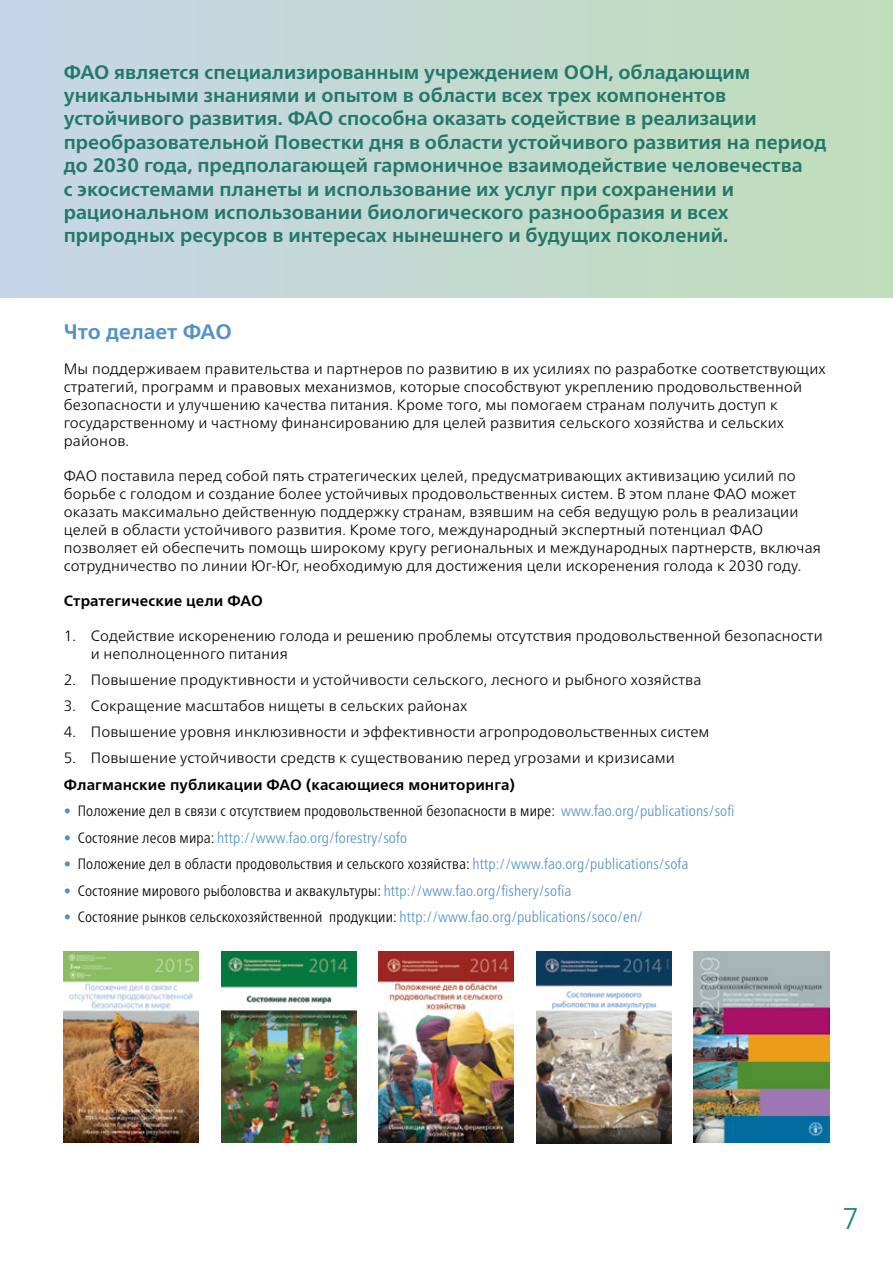
<style>
.page{position:relative;width:893px;height:1263px;background:#fff}
.page>*{position:absolute;margin:0;border:0;box-sizing:border-box;transform-origin:0 0}
.t1{font:300 30px "Frutiger Neue LTCYR";color:#1a8a7d}
.t2{font:700 21px "Frutiger Neue LTCYR";color:#5391c6}
.t3{font:700 19.5px/23.4px "Frutiger Neue LTCYR";color:#227869}
.t4{font:300 15px/18px "Frutiger Neue LTCYR";letter-spacing:.01em;color:#000}
.t5{font:300 condensed 15px "Frutiger Neue LTCYR";letter-spacing:.01em;color:#000}
.t6{font:700 15px "Frutiger Neue LTCYR";letter-spacing:.01em;color:#000}
.t7{font:300 condensed 15px "Frutiger Neue LTCYR";letter-spacing:.01em;color:#5391c6}
.s1{color:#5391c6}
.s2{color:#000}
</style>
<div class="page">
<div style="left:0;top:0;width:893px;height:297px;background:linear-gradient(to right,#c7d5e9,#c0deb9)"></div>
<img style="left:64px;top:951px;width:135px;height:191px">
<img style="left:221px;top:951px;width:135px;height:192px">
<img style="left:379px;top:952px;width:135px;height:191px">
<img style="left:536px;top:952px;width:136px;height:191px">
<img style="left:694px;top:951px;width:135px;height:192px">
<p class="t3" style="left:64px;top:60px;width:764px">ФАО является специализированным учреждением ООН, обладающим уникальными знаниями и опытом в области всех трех компонентов устойчивого развития. ФАО способна оказать содействие в реализации преобразовательной Повестки дня в области устойчивого развития на период до 2030 года, предполагающей гармоничное взаимодействие человечества<br>с экосистемами планеты и использование их услуг при сохранении и рациональном использовании биологического разнообразия и всех природных ресурсов в интересах нынешнего и будущих поколений.</p>
<h2 class="t2" style="left:64px;top:319px;width:170px">Что делает ФАО</h2>
<p class="t4" style="left:64px;top:360px;width:763px">Мы поддерживаем правительства и партнеров по развитию в их усилиях по разработке соответствующих стратегий, программ и правовых механизмов, которые способствуют укреплению продовольственной безопасности и улучшению качества питания. Кроме того, мы помогаем странам получить доступ к государственному и частному финансированию для целей развития сельского хозяйства и сельских районов.</p>
<p class="t4" style="left:64px;top:467px;width:759px">ФАО поставила перед собой пять стратегических целей, предусматривающих активизацию усилий по борьбе с голодом и создание более устойчивых продовольственных систем. В этом плане ФАО может оказать максимально действенную поддержку странам, взявшим на себя ведущую роль в реализации целей в области устойчивого развития. Кроме того, международный экспертный потенциал ФАО позволяет ей обеспечить помощь широкому кругу региональных и международных партнерств, включая сотрудничество по линии Юг-Юг, необходимую для достижения цели искоренения голода к 2030 году.</p>
<p class="t6" style="left:64px;top:592px;width:201px">Стратегические цели ФАО</p>
<p class="t4" style="left:91px;top:627px;width:733px;text-indent:-27px">1. Содействие искоренению голода и решению проблемы отсутствия продовольственной безопасности и неполноценного питания</p>
<p class="t4" style="left:64px;top:671px;width:639px">2. Повышение продуктивности и устойчивости сельского, лесного и рыбного хозяйства</p>
<p class="t4" style="left:64px;top:697px;width:405px">3. Сокращение масштабов нищеты в сельских районах</p>
<p class="t4" style="left:64px;top:723px;width:647px">4. Повышение уровня инклюзивности и эффективности агропродовольственных систем</p>
<p class="t4" style="left:64px;top:749px;width:613px">5. Повышение устойчивости средств к существованию перед угрозами и кризисами</p>
<p class="t6" style="left:64px;top:776px;width:453px">Флагманские публикации ФАО (касающиеся мониторинга)</p>
<p class="t5" style="left:64px;top:802px;width:672px"><span class="s1">•</span> Положение дел в связи с отсутствием продовольственной безопасности в мире: <span class="s1">www.fao.org/publications/sofi</span></p>
<p class="t7" style="left:64px;top:829px;width:345px">• <span class="s2">Состояние лесов мира:</span> http://www.fao.org/forestry/sofo</p>
<p class="t5" style="left:64px;top:855px;width:626px"><span class="s1">•</span> Положение дел в области продовольствия и сельского хозяйства: <span class="s1">http://www.fao.org/publications/sofa</span></p>
<p class="t5" style="left:64px;top:882px;width:509px"><span class="s1">•</span> Состояние мирового рыболовства и аквакультуры: <span class="s1">http://www.fao.org/fishery/sofia</span></p>
<p class="t5" style="left:64px;top:908px;width:581px"><span class="s1">•</span> Состояние рынков сельскохозяйственной продукции: <span class="s1">http://www.fao.org/publications/soco/en/</span></p>
<h1 class="t1" style="left:842px;top:1201px;width:19px">7</h1>
</div>
